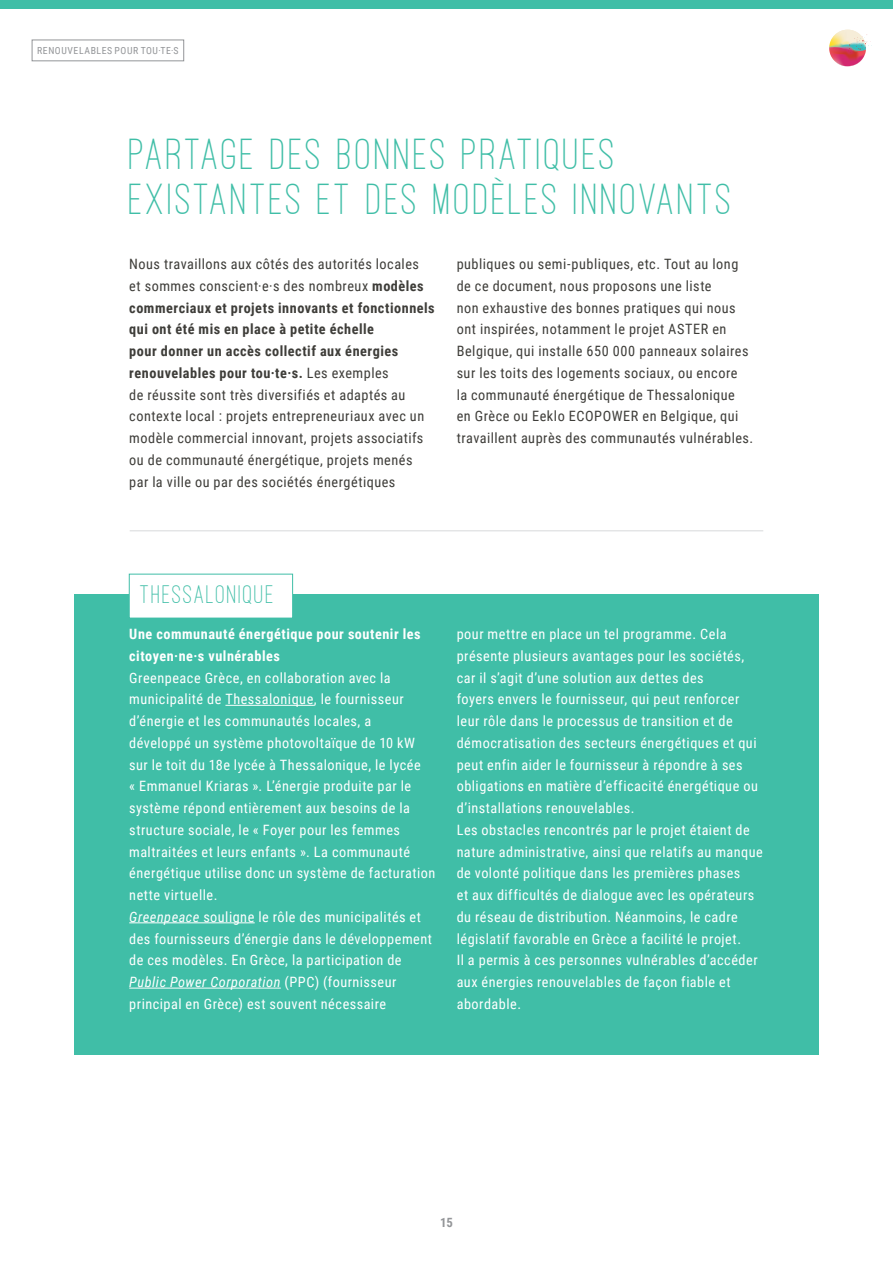
<style>
.page{position:relative;width:893px;height:1263px;background:#fff}
.page>*{position:absolute;margin:0;border:0;box-sizing:border-box;transform-origin:0 0}
.t1{font:500 45px/45px "Ostrich Sans";letter-spacing:.07em;color:#40bea7}
.t2{font:500 26.25px "Ostrich Sans";letter-spacing:.075em;color:#40bea7}
.Copytext{font:14.25px/21.8px "Roboto Condensed";letter-spacing:.035em;color:#fff}
.Copytext-2{font:14.25px/21.8px "Roboto Condensed";letter-spacing:.035em;color:#3e3d39}
.t3{font:700 14.25px/21.8px "Roboto Condensed";letter-spacing:.035em;color:#fff}
.Seitenzahlen{font:700 12.75px "Roboto Condensed";color:#939598}
.t4{font:9.75px "Roboto Condensed";letter-spacing:.06em;color:#939598}
.s1{font-weight:700}
.s2{font-style:italic}
</style>
<div class="page">
<div style="left:74px;top:594px;width:744px;height:460px;background:#40bea7"></div>
<hr style="left:225px;top:705px;width:89px;height:1px;background:#fff">
<hr style="left:129px;top:922px;width:126px;height:1px;background:#fff">
<hr style="left:129px;top:988px;width:152px;height:1px;background:#fff">
<div style="left:129px;top:574px;width:164px;height:44px;background:#fff"></div>
<hr style="left:130px;top:530px;width:633px;height:1px;background:#dcdddf">
<svg style="left:829px;top:30px;width:43px;height:36px"></svg>
<svg style="left:32px;top:40px;width:152px;height:21px"></svg>
<div style="left:0;top:0;width:893px;height:9px;background:#40bea7"></div>
<p class="t4" style="left:37px;top:44px;width:143px">RENOUVELABLES POUR TOU·TE·S</p>
<h1 class="t1" style="left:129px;top:132px;width:604px">PARTAGE DES BONNES PRATIQUES<br>EXISTANTES ET DES MODÈLES INNOVANTS</h1>
<p class="Copytext-2" style="left:129px;top:253px;width:307px">Nous travaillons aux côtés des autorités locales<br>et sommes conscient·e·s des nombreux <span class="s1">modèles commerciaux et projets innovants et fonctionnels qui ont été mis en place à petite échelle<br>pour donner un accès collectif aux énergies renouvelables pour tou·te·s.</span> Les exemples<br>de réussite sont très diversifiés et adaptés au contexte local : projets entrepreneuriaux avec un modèle commercial innovant, projets associatifs ou de communauté énergétique, projets menés par la ville ou par des sociétés énergétiques</p>
<p class="Copytext-2" style="left:457px;top:253px;width:298px">publiques ou semi-publiques, etc. Tout au long de ce document, nous proposons une liste<br>non exhaustive des bonnes pratiques qui nous ont inspirées, notamment le projet ASTER en Belgique, qui installe 650 000 panneaux solaires sur les toits des logements sociaux, ou encore<br>la communauté énergétique de Thessalonique<br>en Grèce ou Eeklo ECOPOWER en Belgique, qui travaillent auprès des communautés vulnérables.</p>
<h2 class="t2" style="left:140px;top:582px;width:135px">THESSALONIQUE</h2>
<h3 class="t3" style="left:129px;top:622px;width:293px">Une communauté énergétique pour soutenir les citoyen·ne·s vulnérables</h3>
<p class="Copytext" style="left:129px;top:666px;width:308px">Greenpeace Grèce, en collaboration avec la municipalité de Thessalonique, le fournisseur d’énergie et les communautés locales, a développé un système photovoltaïque de 10 kW sur le toit du 18e lycée à Thessalonique, le lycée<br>« Emmanuel Kriaras ». L’énergie produite par le système répond entièrement aux besoins de la structure sociale, le « Foyer pour les femmes maltraitées et leurs enfants ». La communauté énergétique utilise donc un système de facturation nette virtuelle.</p>
<p class="Copytext" style="left:129px;top:905px;width:304px"><span class="s2">Greenpeace</span> souligne le rôle des municipalités et des fournisseurs d’énergie dans le développement de ces modèles. En Grèce, la participation de <span class="s2">Public Power Corporation</span> (PPC) (fournisseur principal en Grèce) est souvent nécessaire</p>
<p class="Copytext" style="left:457px;top:622px;width:303px">pour mettre en place un tel programme. Cela présente plusieurs avantages pour les sociétés, car il s’agit d’une solution aux dettes des<br>foyers envers le fournisseur, qui peut renforcer leur rôle dans le processus de transition et de démocratisation des secteurs énergétiques et qui peut enfin aider le fournisseur à répondre à ses obligations en matière d’efficacité énergétique ou d’installations renouvelables.</p>
<p class="Copytext" style="left:457px;top:818px;width:308px">Les obstacles rencontrés par le projet étaient de nature administrative, ainsi que relatifs au manque de volonté politique dans les premières phases<br>et aux difficultés de dialogue avec les opérateurs du réseau de distribution. Néanmoins, le cadre législatif favorable en Grèce a facilité le projet.</p>
<p class="Copytext" style="left:457px;top:949px;width:303px">Il a permis à ces personnes vulnérables d’accéder aux énergies renouvelables de façon fiable et abordable.</p>
<p class="Seitenzahlen" style="left:440px;top:1214px;width:14px">15</p>
</div>
